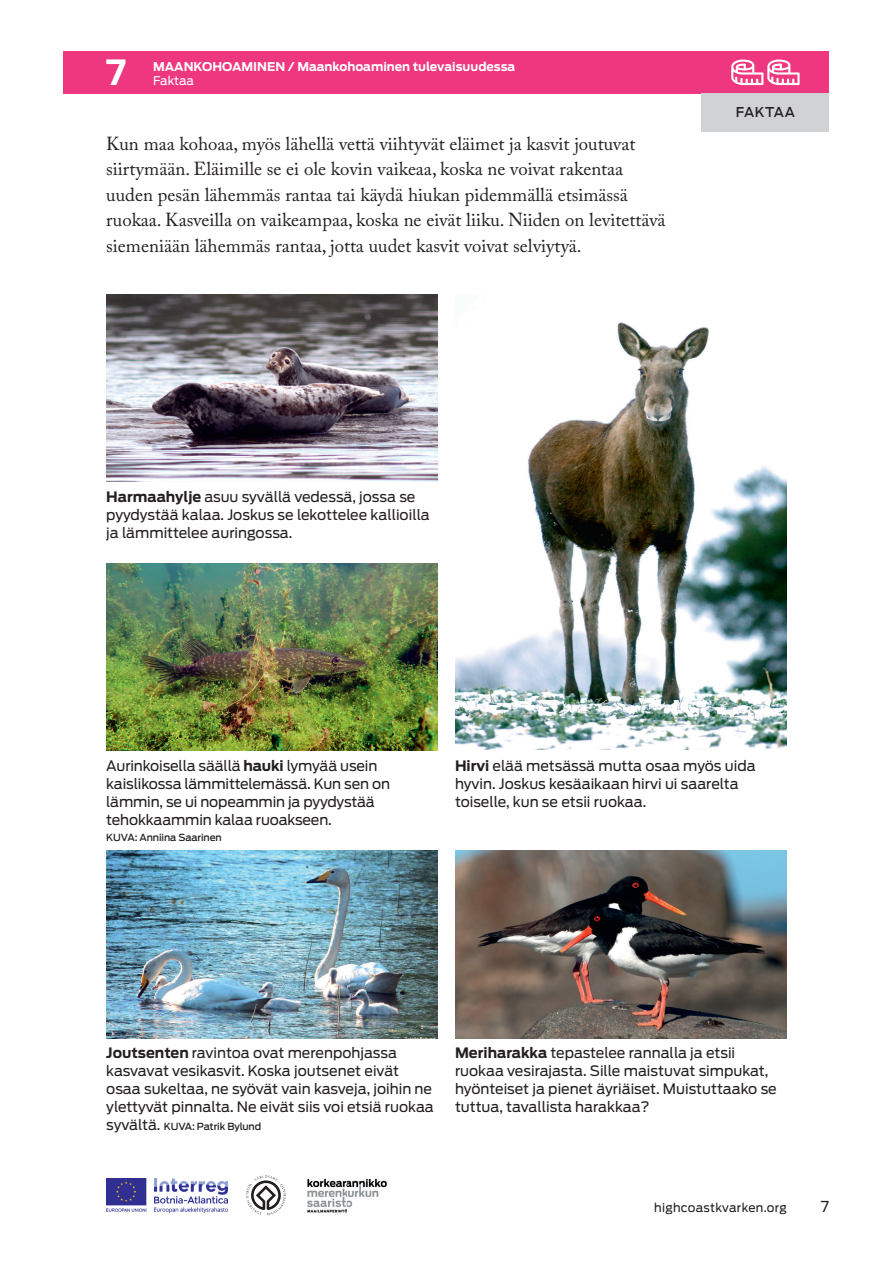
<style>
.page{position:relative;width:893px;height:1263px;background:#fff}
.page>*{position:absolute;margin:0;border:0;box-sizing:border-box;transform-origin:0 0}
.t1{font:700 34.5px "Antenna";color:#fff}
.t2{font:18.75px/25.5px "Adobe Caslon Pro";color:#231f20}
.t3{font:15px "Antenna";color:#231f20}
.t4{font:14.25px/18px "Antenna";letter-spacing:-.005em;color:#231f20}
.t5{font:500 13.5px "Antenna";letter-spacing:.03em;color:#231f20}
.t6{font:700 12px "Antenna";color:#fff}
.t7{font:12px "Antenna";letter-spacing:.025em;color:#231f20}
.t8{font:12px "Antenna";letter-spacing:-.01em;color:#fff}
.t9{font:500 9.75px "Antenna";letter-spacing:-.01em;color:#231f20}
.s1{font-weight:700}
.s2{font-weight:400;font-size:14.25px}
</style>
<div class="page">
<div style="left:64px;top:51px;width:765px;height:43px;background:#ef377f"></div>
<div style="left:702px;top:94px;width:127px;height:38px;background:#d1d2d4"></div>
<svg style="left:731px;top:60px;width:69px;height:25px"></svg>
<img style="left:106px;top:1178px;width:122px;height:34px">
<svg style="left:246px;top:1175px;width:40px;height:40px"></svg>
<img style="left:307px;top:1178px;width:80px;height:35px">
<img style="left:455px;top:295px;width:332px;height:454px">
<img style="left:106px;top:294px;width:332px;height:188px">
<img style="left:106px;top:564px;width:332px;height:187px">
<img style="left:455px;top:851px;width:332px;height:187px">
<img style="left:106px;top:851px;width:332px;height:187px">
<h1 class="t1" style="left:106px;top:52px;width:22px">7</h1>
<p class="t6" style="left:153px;top:60px;width:364px">MAANKOHOAMINEN / Maankohoaminen tulevaisuudessa</p>
<p class="t8" style="left:153px;top:73px;width:43px">Faktaa</p>
<p class="t2" style="left:106px;top:131px;width:561px">Kun maa kohoaa, myös lähellä vettä viihtyvät eläimet ja kasvit joutuvat siirtymään. Eläimille se ei ole kovin vaikeaa, koska ne voivat rakentaa uuden pesän lähemmäs rantaa tai käydä hiukan pidemmällä etsimässä ruokaa. Kasveilla on vaikeampaa, koska ne eivät liiku. Niiden on levitettävä siemeniään lähemmäs rantaa, jotta uudet kasvit voivat selviytyä.</p>
<p class="t5" style="left:736px;top:104px;width:61px">FAKTAA</p>
<p class="t4" style="left:106px;top:487px;width:325px"><span class="s1">Harmaahylje</span> asuu syvällä vedessä, jossa se pyydystää kalaa. Joskus se lekottelee kallioilla ja lämmittelee auringossa.</p>
<p class="t4" style="left:106px;top:756px;width:285px">Aurinkoisella säällä <span class="s1">hauki</span> lymyää usein kaislikossa lämmittelemässä. Kun sen on lämmin, se ui nopeammin ja pyydystää tehokkaammin kalaa ruoakseen.</p>
<p class="t9" style="left:106px;top:832px;width:117px">KUVA: Anniina Saarinen</p>
<p class="t4" style="left:455px;top:756px;width:302px"><span class="s1">Hirvi</span> elää metsässä mutta osaa myös uida hyvin. Joskus kesäaikaan hirvi ui saarelta toiselle, kun se etsii ruokaa.</p>
<p class="t4" style="left:106px;top:1044px;width:329px"><span class="s1">Joutsenten</span> ravintoa ovat merenpohjassa kasvavat vesikasvit. Koska joutsenet eivät osaa sukeltaa, ne syövät vain kasveja, joihin ne ylettyvät pinnalta. Ne eivät siis voi etsiä ruokaa</p>
<p class="t9" style="left:106px;top:1120px;width:156px"><span class="s2">syvältä.</span> KUVA: Patrik Bylund</p>
<p class="t4" style="left:455px;top:1044px;width:323px"><span class="s1">Meriharakka</span> tepastelee rannalla ja etsii ruokaa vesirajasta. Sille maistuvat simpukat, hyönteiset ja pienet äyriäiset. Muistuttaako se tuttua, tavallista harakkaa?</p>
<p class="t7" style="left:654px;top:1200px;width:134px">highcoastkvarken.org</p>
<p class="t3" style="left:821px;top:1197px;width:10px">7</p>
</div>
